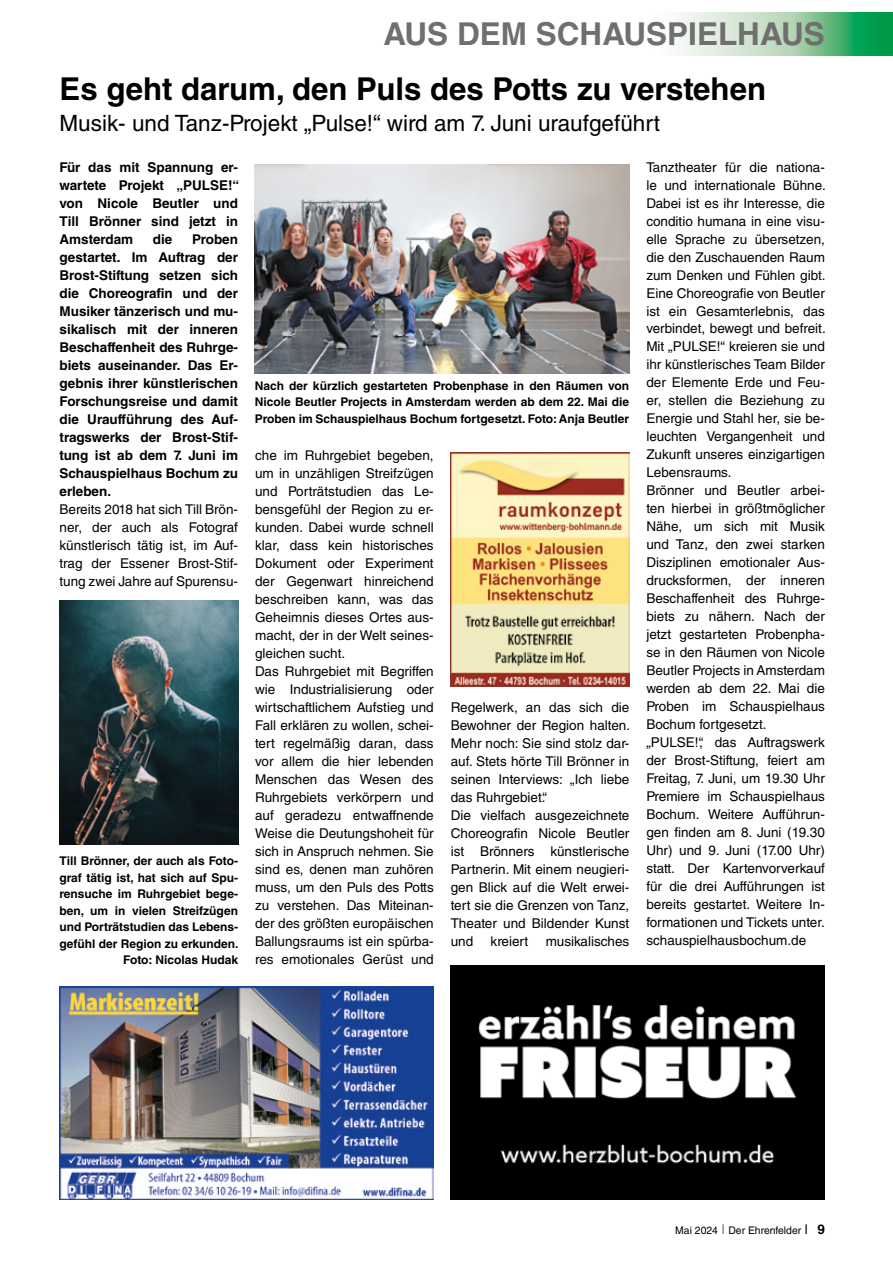
<style>
.page{position:relative;width:893px;height:1263px;background:#fff}
.page>*{position:absolute;margin:0;border:0;box-sizing:border-box;transform-origin:0 0}
.t1{font:700 31.5px "Helvetica LT Std";color:#000}
.t2{font:700 31.5px "Helvetica LT Std";color:#706f6f}
.t3{font:22.5px "Helvetica LT Std";color:#000}
.t4{font:13.5px/18px "Helvetica LT Std";color:#000}
.t5{font:700 13.5px/18px "Helvetica LT Std";color:#000;text-align:justify}
.t6{font:700 12px/16.5px "Helvetica LT Std";color:#000;text-align:justify}
.t7{font:10.5px "Helvetica LT Std";color:#000}
.s1{font-size:13.5px;color:#706f6f}
.s2{font-size:13.5px}
.s3{font-weight:700;font-size:13.5px}
</style>
<div class="page">
<img style="left:255px;top:165px;width:374px;height:208px">
<img style="left:60px;top:600px;width:178px;height:245px">
<img style="left:451px;top:965px;width:374px;height:234px">
<svg style="left:679px;top:13px;width:214px;height:42px;background:#92cda7"></svg>
<img style="left:451px;top:452px;width:178px;height:234px">
<img style="left:60px;top:987px;width:374px;height:212px">
<h1 class="t2" style="left:383px;top:15px;width:443px">AUS DEM SCHAUSPIELHAUS</h1>
<h1 class="t1" style="left:60px;top:69px;width:708px">Es geht darum, den Puls des Potts zu verstehen</h1>
<h2 class="t3" style="left:60px;top:110px;width:602px">Musik- und Tanz-Projekt „Pulse!“ wird am 7. Juni uraufgeführt</h2>
<p class="t5" style="left:60px;top:158px;width:181px">Für das mit Spannung er&shy;wartete Projekt „PULSE!“ von Nicole Beutler und Till Brönner sind jetzt in Amsterdam</p>
<p class="t4" style="left:646px;top:158px;width:181px">Tanztheater für die nationa&shy;le und internationale Bühne.<br>Dabei ist es ihr Interesse, die conditio humana in eine visu&shy;elle Sprache zu übersetzen, die den Zuschauenden Raum zum Denken und Fühlen gibt.<br>Eine Choreografie von Beutler ist ein Gesamterlebnis, das verbindet, bewegt und befreit.<br>Mit „PULSE!“ kreieren sie und ihr künstlerisches Team Bilder der Elemente Erde und Feu&shy;er, stellen die Beziehung zu<br>Energie und Stahl her, sie be&shy;leuchten Vergangenheit und<br>Zukunft unseres einzigartigen<br>Lebensraums.<br>Brönner und Beutler arbei&shy;ten hierbei in größtmöglicher<br>Nähe, um sich mit Musik und Tanz, den zwei starken<br>Disziplinen emotionaler Aus&shy;drucksformen, der inneren<br>Beschaffenheit des Ruhrge&shy;biets zu nähern. Nach der jetzt gestarteten Probenpha&shy;se in den Räumen von Nicole<br>Beutler Projects in Amsterdam werden ab dem 22. Mai die<br>Proben im Schauspielhaus<br>Bochum fortgesetzt. „PULSE!“, das Auftragswerk der Brost-Stiftung, feiert am<br>Freitag, 7. Juni, um 19.30 Uhr<br>Premiere im Schauspielhaus<br>Bochum. Weitere Aufführun&shy;gen finden am 8. Juni (19.30<br>Uhr) und 9. Juni (17.00 Uhr) statt. Der Kartenvorverkauf für die drei Aufführungen ist bereits gestartet. Weitere In&shy;formationen und Tickets unter. schauspielhausbochum.de</p>
<p class="t5" style="left:153px;top:230px;width:21px">die</p>
<p class="t5" style="left:60px;top:230px;width:180px;text-indent:133px">Proben gestartet. Im Auftrag der Brost-Stiftung setzen sich die Choreografin und der Musiker tänzerisch und mu&shy;sikalisch mit der inneren Beschaffenheit des Ruhrge&shy;biets auseinander. Das Er&shy;gebnis ihrer künstlerischen Forschungsreise und damit die Uraufführung des Auf&shy;tragswerks der Brost-Stif&shy;tung ist ab dem 7. Juni im Schauspielhaus Bochum zu erleben.</p>
<p class="t4" style="left:60px;top:500px;width:180px;text-align:justify">Bereits 2018 hat sich Till Brön&shy;ner, der auch als Fotograf künstlerisch tätig ist, im Auf&shy;trag der Essener Brost-Stif&shy;tung zwei Jahre auf Spurensu-</p>
<p class="t6" style="left:255px;top:377px;width:376px">Nach der kürzlich gestarteten Probenphase in den Räumen von Nicole Beutler Projects in Amsterdam werden ab dem 22. Mai die Proben im Schauspielhaus Bochum fortgesetzt. Foto: Anja Beutler</p>
<p class="t4" style="left:255px;top:446px;width:180px">che im Ruhrgebiet begeben, um in unzähligen Streifzügen und Porträtstudien das Le&shy;bensgefühl der Region zu er&shy;kunden. Dabei wurde schnell klar, dass kein historisches<br>Dokument oder Experiment der Gegenwart hinreichend beschreiben kann, was das<br>Geheimnis dieses Ortes aus&shy;macht, der in der Welt seines&shy;gleichen sucht.<br>Das Ruhrgebiet mit Begriffen wie Industrialisierung oder wirtschaftlichem Aufstieg und<br>Fall erklären zu wollen, schei&shy;tert regelmäßig daran, dass vor allem die hier lebenden<br>Menschen das Wesen des<br>Ruhrgebiets verkörpern und auf geradezu entwaffnende<br>Weise die Deutungshoheit für sich in Anspruch nehmen. Sie sind es, denen man zuhören muss, um den Puls des Potts zu verstehen. Das Miteinan&shy;der des größten europäischen<br>Ballungsraums ist ein spürba&shy;res emotionales Gerüst und</p>
<p class="t4" style="left:451px;top:698px;width:181px">Regelwerk, an das sich die<br>Bewohner der Region halten.<br>Mehr noch: Sie sind stolz dar&shy;auf. Stets hörte Till Brönner in seinen Interviews: „Ich liebe das Ruhrgebiet.“<br>Die vielfach ausgezeichnete<br>Choreografin Nicole Beutler ist Brönners künstlerische<br>Partnerin. Mit einem neugieri&shy;gen Blick auf die Welt erwei&shy;tert sie die Grenzen von Tanz,<br>Theater und Bildender Kunst und</p>
<p class="t6" style="left:60px;top:852px;width:180px;text-align:right">Till Brönner, der auch als Foto&shy;graf tätig ist, hat sich auf Spu&shy;rensuche im Ruhrgebiet bege&shy;ben, um in vielen Streifzügen und Porträtstudien das Lebens&shy;gefühl der Region zu erkunden.<br>Foto: Nicolas Hudak</p>
<p class="t4" style="left:491px;top:932px;width:39px">kreiert</p>
<p class="t4" style="left:546px;top:932px;width:85px">musikalisches</p>
<p class="t7" style="left:675px;top:1224px;width:151px">Mai 2024 <span class="s1">l</span> Der Ehrenfelder <span class="s2">l</span> <span class="s3">9</span></p>
</div>
